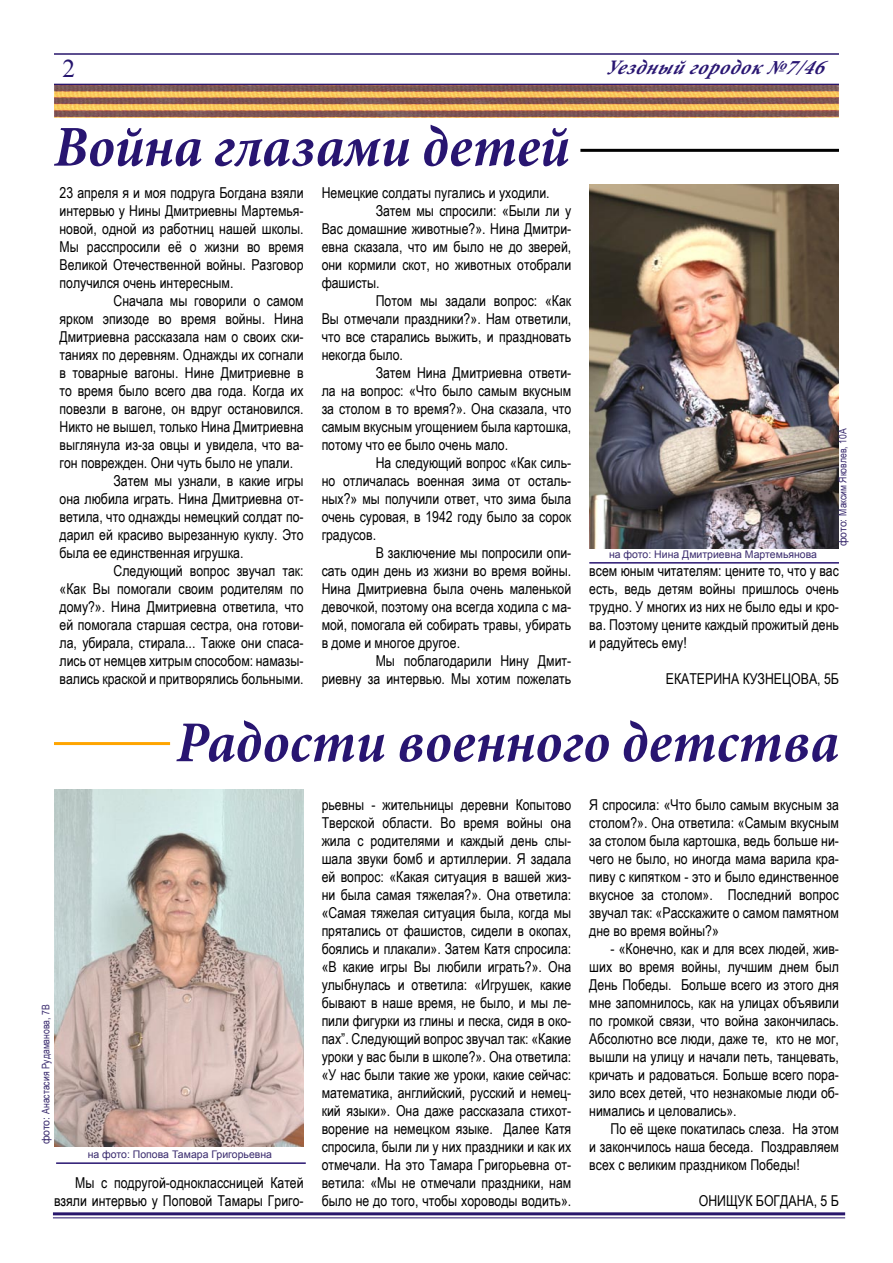
<style>
.page{position:relative;width:893px;height:1263px;background:#fff}
.page>*{position:absolute;margin:0;border:0;box-sizing:border-box;transform-origin:0 0}
.t1{font:italic 700 condensed 58.5px "Minion Pro";color:#281571}
.t2{font:25.5px "Times New Roman";color:#25156e}
.t3{font:italic 700 20.7px "Minion Pro";color:#291672;scale:.94 1}
.t4{font:15px/18px "Arial Narrow";color:#000;text-align:justify}
.t5{font:10.5px "Arial";color:#3a2b6e}
.t6{font:10.5px "Arial Narrow";color:#3a2b6e}
.s1{font-family:"Arial"}
</style>
<div class="page">
<img style="left:54px;top:85px;width:785px;height:32px">
<hr style="left:54px;top:53px;width:785px;height:2px;background:#28166c">
<hr style="left:54px;top:84px;width:785px;height:1px;background:#28166c">
<svg style="left:606px;top:53px;width:226px;height:65px"></svg>
<hr style="left:53px;top:1212px;width:792px;height:3px;background:#28166c">
<hr style="left:53px;top:1217px;width:792px;height:1px;background:#28166c">
<img style="left:54px;top:789px;width:250px;height:357px">
<img style="left:589px;top:185px;width:249px;height:364px">
<hr style="left:56px;top:1162px;width:250px;height:2px;background:#281571">
<hr style="left:589px;top:562px;width:250px;height:2px;background:#281571">
<hr style="left:580px;top:149px;width:259px;height:3px;background:#000">
<hr style="left:54px;top:742px;width:116px;height:3px;background:#ffa500">
<h2 class="t2" style="left:63px;top:52px;width:14px">2</h2>
<h3 class="t3" style="left:605px;top:53px;width:245px">Уездныйгородок№7/46</h3>
<h1 class="t1" style="left:54px;top:106px;width:517px">Война глазами детей</h1>
<p class="t4" style="left:60px;top:183px;width:246px">23 апреля я и моя подруга Богдана взяли интервью у Нины Дмитриевны Мартемья&shy;новой, одной из работниц нашей школы.<br>Мы расспросили её о жизни во время Великой Отечественной войны. Разговор получился очень интересным.</p>
<p class="t4" style="left:114px;top:291px;width:192px">Сначала мы говорили о самом</p>
<p class="t4" style="left:60px;top:309px;width:246px">ярком эпизоде во время войны. Нина</p>
<p class="t4" style="left:60px;top:327px;width:246px">Дмитриевна рассказала нам о своих ски-</p>
<p class="t4" style="left:60px;top:345px;width:246px">таниях по деревням. Однажды их согнали</p>
<p class="t4" style="left:60px;top:363px;width:246px">в товарные вагоны. Нине Дмитриевне в</p>
<p class="t4" style="left:60px;top:381px;width:246px">то время было всего два года. Когда их</p>
<p class="t4" style="left:60px;top:399px;width:246px">повезли в вагоне, он вдруг остановился.</p>
<p class="t4" style="left:60px;top:417px;width:246px">Никто не вышел, только Нина Дмитриевна</p>
<p class="t4" style="left:60px;top:435px;width:246px">выглянула из-за овцы и увидела, что ва-</p>
<p class="t4" style="left:60px;top:453px;width:235px">гон поврежден. Они чуть было не упали.</p>
<p class="t4" style="left:114px;top:471px;width:192px">Затем мы узнали, в какие игры</p>
<p class="t4" style="left:60px;top:489px;width:246px">она любила играть. Нина Дмитриевна от-</p>
<p class="t4" style="left:60px;top:507px;width:246px">ветила, что однажды немецкий солдат по-</p>
<p class="t4" style="left:60px;top:525px;width:246px">дарил ей красиво вырезанную куклу. Это</p>
<p class="t4" style="left:60px;top:543px;width:185px">была ее единственная игрушка.</p>
<p class="t4" style="left:114px;top:561px;width:192px">Следующий вопрос звучал так:</p>
<p class="t4" style="left:60px;top:579px;width:246px">«Как Вы помогали своим родителям по</p>
<p class="t4" style="left:60px;top:597px;width:246px">дому?». Нина Дмитриевна ответила, что</p>
<p class="t4" style="left:60px;top:615px;width:246px">ей помогала старшая сестра, она готови-</p>
<p class="t4" style="left:60px;top:633px;width:246px">ла, убирала, стирала... Также они спаса-</p>
<p class="t4" style="left:60px;top:651px;width:246px">лись от немцев хитрым способом: намазы-</p>
<p class="t4" style="left:60px;top:669px;width:246px">вались краской и притворялись больными.</p>
<p class="t4" style="left:322px;top:183px;width:230px">Немецкие солдаты пугались и уходили.</p>
<p class="t4" style="left:376px;top:201px;width:197px">Затем мы спросили: «Были ли у</p>
<p class="t4" style="left:322px;top:219px;width:251px">Вас домашние животные?». Нина Дмитри-</p>
<p class="t4" style="left:322px;top:237px;width:251px">евна сказала, что им было не до зверей,</p>
<p class="t4" style="left:322px;top:255px;width:251px">они кормили скот, но животных отобрали</p>
<p class="t4" style="left:322px;top:273px;width:60px">фашисты.</p>
<p class="t4" style="left:376px;top:291px;width:197px">Потом мы задали вопрос: «Как</p>
<p class="t4" style="left:322px;top:309px;width:251px">Вы отмечали праздники?». Нам ответили,</p>
<p class="t4" style="left:322px;top:327px;width:251px">что все старались выжить, и праздновать</p>
<p class="t4" style="left:322px;top:345px;width:83px">некогда было.</p>
<p class="t4" style="left:376px;top:363px;width:197px">Затем Нина Дмитриевна ответи-</p>
<p class="t4" style="left:322px;top:381px;width:251px">ла на вопрос: «Что было самым вкусным</p>
<p class="t4" style="left:322px;top:399px;width:251px">за столом в то время?». Она сказала, что</p>
<p class="t4" style="left:322px;top:417px;width:251px">самым вкусным угощением была картошка,</p>
<p class="t4" style="left:322px;top:435px;width:188px">потому что ее было очень мало.</p>
<p class="t4" style="left:376px;top:453px;width:197px">На следующий вопрос «Как силь-</p>
<p class="t4" style="left:322px;top:471px;width:251px">но отличалась военная зима от осталь-</p>
<p class="t4" style="left:322px;top:489px;width:251px">ных?» мы получили ответ, что зима была</p>
<p class="t4" style="left:322px;top:507px;width:251px">очень суровая, в 1942 году было за сорок</p>
<p class="t4" style="left:322px;top:525px;width:56px">градусов.</p>
<p class="t4" style="left:376px;top:543px;width:197px">В заключение мы попросили опи-</p>
<p class="t4" style="left:322px;top:561px;width:251px">сать один день из жизни во время войны.</p>
<p class="t4" style="left:322px;top:579px;width:251px">Нина Дмитриевна была очень маленькой</p>
<p class="t4" style="left:322px;top:597px;width:251px">девочкой, поэтому она всегда ходила с ма-</p>
<p class="t4" style="left:322px;top:615px;width:251px">мой, помогала ей собирать травы, убирать</p>
<p class="t4" style="left:322px;top:633px;width:140px">в доме и многое другое.</p>
<p class="t4" style="left:376px;top:651px;width:197px">Мы поблагодарили Нину Дмит-</p>
<p class="t4" style="left:322px;top:669px;width:251px">риевну за интервью. Мы хотим пожелать</p>
<p class="t6" style="left:835px;top:546px;width:119px;rotate:-90deg"><span class="s1">фото:</span> Максим Яковлев, 10А</p>
<p class="t5" style="left:609px;top:547px;width:210px">на фото: Нина Дмитриевна Мартемьянова</p>
<p class="t4" style="left:589px;top:561px;width:251px">всем юным читателям: цените то, что у вас есть, ведь детям войны пришлось очень трудно. У многих из них не было еды и кро&shy;ва. Поэтому цените каждый прожитый день и радуйтесь ему!</p>
<p class="t4" style="left:666px;top:669px;width:93px">Екате рина Кузне</p>
<p class="t4" style="left:782px;top:669px;width:58px">цова, 5Б</p>
<h1 class="t1" style="left:176px;top:702px;width:664px">Радости военного детства</h1>
<p class="t4" style="left:322px;top:795px;width:251px">рьевны - жительницы деревни Копытово Тверской области. Во время войны она жила с родителями и каждый день слы&shy;шала звуки бомб и артиллерии. Я задала ей вопрос: «Какая ситуация в вашей жиз&shy;ни была самая тяжелая?». Она ответила: «Самая тяжелая ситуация была, когда мы прятались от фашистов, сидели в окопах, боялись и плакали». Затем Катя спросила: «В какие игры Вы любили играть?». Она улыбнулась и ответила: «Игрушек, какие бывают в наше время, не было, и мы ле&shy;пили фигурки из глины и песка, сидя в око&shy;пах”. Следующий вопрос звучал так: «Какие уроки у вас были в школе?». Она ответила: «У нас были такие же уроки, какие сейчас: математика, английский, русский и немец&shy;кий языки». Она даже рассказала стихот&shy;ворение на немецком языке. Далее Катя спросила, были ли у них праздники и как их отмечали. На это Тамара Григорьевна от&shy;ветила: «Мы не отмечали праздники, нам было не до того, чтобы хороводы водить».</p>
<p class="t4" style="left:589px;top:795px;width:251px">Я спросила: «Что было самым вкусным за столом?». Она ответила: «Самым вкусным за столом была картошка, ведь больше ни&shy;чего не было, но иногда мама варила кра&shy;пиву с кипятком - это и было единственное вкусное за столом». Последний вопрос звучал так: «Расскажите о самом памятном дне во время войны?»</p>
<p class="t4" style="left:589px;top:939px;width:251px;text-indent:21px">- «Конечно, как и для всех людей, жив&shy;ших во время войны, лучшим днем был День Победы. Больше всего из этого дня мне запомнилось, как на улицах объявили по громкой связи, что война закончилась.<br>Абсолютно все люди, даже те, кто не мог, вышли на улицу и начали петь, танцевать, кричать и радоваться. Больше всего пора&shy;зило всех детей, что незнакомые люди об&shy;нимались и целовались».</p>
<p class="t4" style="left:589px;top:1119px;width:251px;text-indent:21px">По её щеке покатилась слеза. На этом и закончилось наша беседа. Поздравляем всех с великим праздником Победы!</p>
<p class="t4" style="left:699px;top:1191px;width:142px">Они щук Богдана, 5 Б</p>
<p class="t6" style="left:38px;top:1144px;width:141px;rotate:-90deg"><span class="s1">фото:</span> Анастасия Рудаманова, 7В</p>
<p class="t5" style="left:88px;top:1148px;width:186px">на фото: Попова Тамара Григорьевна</p>
<p class="t4" style="left:54px;top:1173px;width:251px;text-align:right">Мы с подругой-одноклассницей Катей взяли интервью у Поповой Тамары Григо-</p>
</div>
